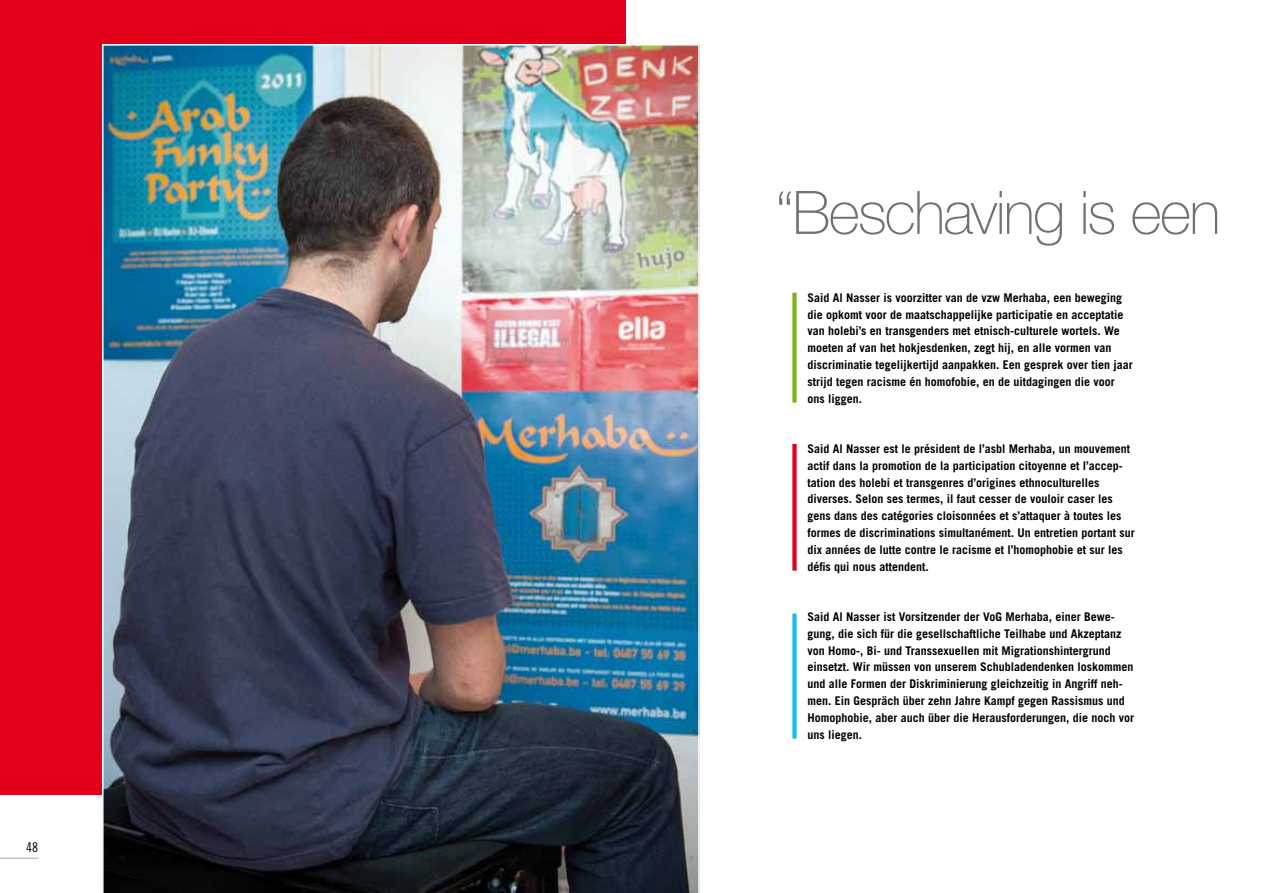
<style>
.page{position:relative;width:1263px;height:893px;background:#fff}
.page>*{position:absolute;margin:0;border:0;box-sizing:border-box;transform-origin:0 0}
.t1{font:100 60px "Helvetica Neue";letter-spacing:-.03em;color:#707172}
.t2{font:13.5px "Trade Gothic LT Std Cn 18";color:#000}
.t3{font:700 12px/16.8px "Trade Gothic LT Std";color:#000}
</style>
<div class="page">
<hr style="left:0;top:857px;width:38px;height:2px;background:#c6c7c8">
<div style="left:792px;top:614px;width:5px;height:125px;background:#1bbbea"></div>
<div style="left:792px;top:293px;width:5px;height:110px;background:#7ab51d"></div>
<div style="left:792px;top:444px;width:5px;height:127px;background:#e2001a"></div>
<div style="left:0;top:0;width:626px;height:794px;background:#e2001a"></div>
<img style="left:102px;top:44px;width:598px;height:849px">
<p class="t2" style="left:26px;top:839px;width:13px">48</p>
<h1 class="t1" style="left:775px;top:178px;width:447px">“Beschaving is een</h1>
<p class="t3" style="left:807px;top:289px;width:327px">Said Al Nasser is voorzitter van de vzw Merhaba, een beweging die opkomt voor de maatschappelijke participatie en acceptatie van holebi’s en transgenders met etnisch-culturele wortels. We moeten af van het hokjesdenken, zegt hij, en alle vormen van discriminatie tegelijkertijd aanpakken. Een gesprek over tien jaar strijd tegen racisme én homofobie, en de uitdagingen die voor ons liggen.</p>
<p class="t3" style="left:807px;top:440px;width:329px">Said Al Nasser est le président de l’asbl Merhaba, un mouvement actif dans la promotion de la participation citoyenne et l’accep&shy;tation des holebi et transgenres d’origines ethnoculturelles diverses. Selon ses termes, il faut cesser de vouloir caser les gens dans des catégories cloisonnées et s’attaquer à toutes les formes de discriminations simultanément. Un entretien portant sur dix années de lutte contre le racisme et l’homophobie et sur les défis qui nous attendent.</p>
<p class="t3" style="left:807px;top:608px;width:328px">Said Al Nasser ist Vorsitzender der VoG Merhaba, einer Bewe&shy;gung, die sich für die gesellschaftliche Teilhabe und Akzeptanz von Homo-, Bi- und Transsexuellen mit Migrationshintergrund einsetzt. Wir müssen von unserem Schubladendenken loskommen und alle Formen der Diskriminierung gleichzeitig in Angriff neh&shy;men. Ein Gespräch über zehn Jahre Kampf gegen Rassismus und Homophobie, aber auch über die Herausforderungen, die noch vor uns liegen.</p>
</div>
